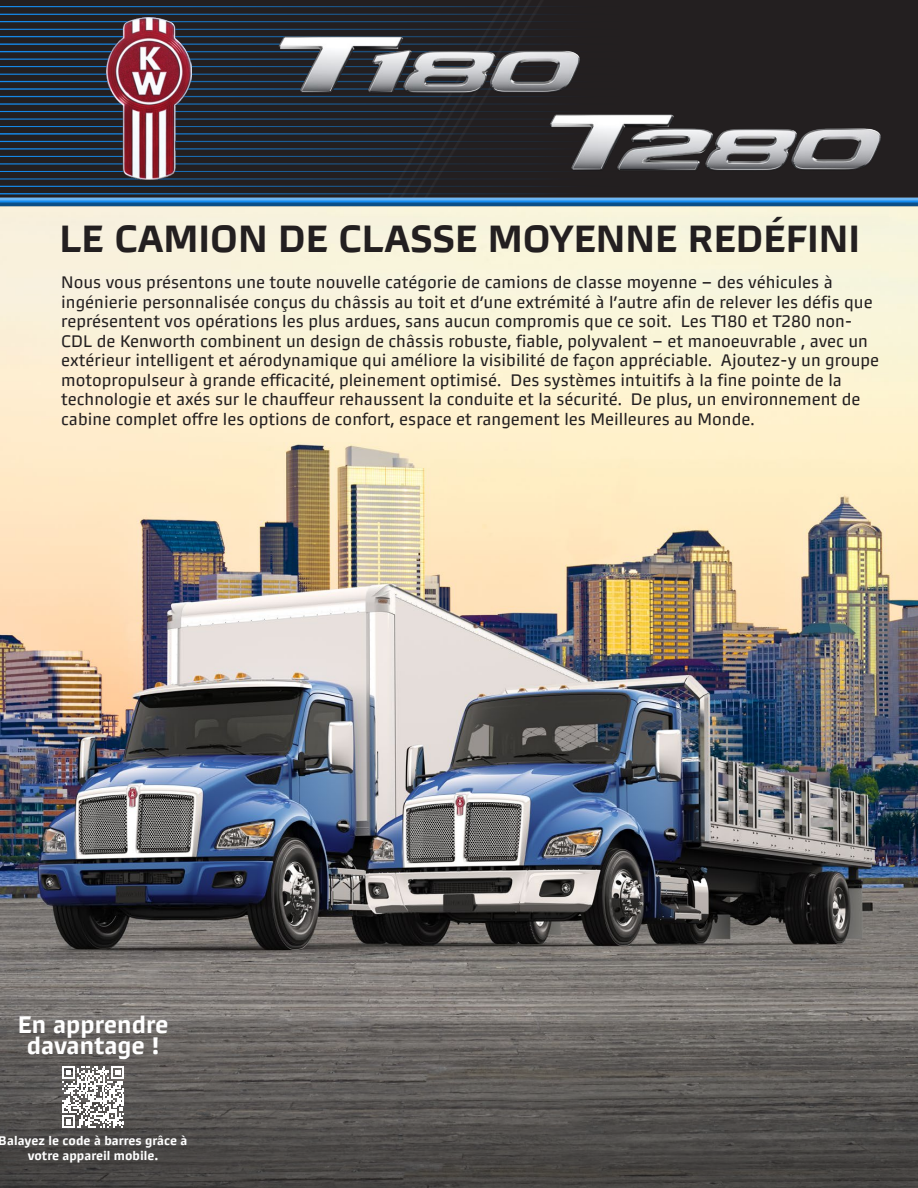
<style>
.page{position:relative;width:918px;height:1188px;background:#fff}
.page>*{position:absolute;margin:0;border:0;box-sizing:border-box;transform-origin:0 0}
.t1{font:700 37.5px "Kenworth Sans";color:#231f20}
.t2{font:700 23.7px/21px "Kenworth Sans";color:#fff;text-align:center}
.t3{font:16.5px/19.5px "Kenworth Sans";color:#231f20}
.t4{font:700 12.3px/14.9px "Kenworth Sans";color:#fff;text-align:center}
</style>
<div class="page">
<img style="left:0;top:208px;width:918px;height:813px">
<div style="left:0;top:0;width:918px;height:206px;background:#231f20"></div>
<hr style="left:0;top:6px;width:652px;height:1px;background:#148cf0">
<hr style="left:0;top:13px;width:652px;height:2px;background:#148cf0">
<hr style="left:0;top:21px;width:652px;height:1px;background:#148cf0">
<hr style="left:0;top:28px;width:652px;height:2px;background:#148cf0">
<hr style="left:0;top:36px;width:652px;height:1px;background:#148cf0">
<hr style="left:0;top:43px;width:652px;height:2px;background:#148cf0">
<hr style="left:0;top:51px;width:652px;height:1px;background:#148cf0">
<hr style="left:0;top:58px;width:652px;height:2px;background:#148cf0">
<hr style="left:0;top:66px;width:652px;height:1px;background:#148cf0">
<hr style="left:0;top:73px;width:652px;height:2px;background:#148cf0">
<hr style="left:0;top:81px;width:652px;height:1px;background:#148cf0">
<hr style="left:0;top:88px;width:652px;height:2px;background:#148cf0">
<hr style="left:0;top:96px;width:652px;height:1px;background:#148cf0">
<hr style="left:0;top:103px;width:652px;height:2px;background:#148cf0">
<hr style="left:0;top:111px;width:652px;height:1px;background:#148cf0">
<hr style="left:0;top:118px;width:652px;height:2px;background:#148cf0">
<hr style="left:0;top:126px;width:652px;height:1px;background:#148cf0">
<hr style="left:0;top:133px;width:652px;height:2px;background:#148cf0">
<hr style="left:0;top:141px;width:652px;height:1px;background:#148cf0">
<hr style="left:0;top:148px;width:652px;height:2px;background:#148cf0">
<hr style="left:0;top:156px;width:652px;height:1px;background:#148cf0">
<hr style="left:0;top:163px;width:652px;height:2px;background:#148cf0">
<hr style="left:0;top:171px;width:652px;height:1px;background:#148cf0">
<hr style="left:0;top:178px;width:652px;height:1px;background:#148cf0">
<hr style="left:0;top:185px;width:652px;height:2px;background:#148cf0">
<hr style="left:0;top:193px;width:652px;height:1px;background:#148cf0">
<img style="left:106px;top:18px;width:85px;height:162px">
<svg style="left:421px;top:6px;width:231px;height:189px"></svg>
<div style="left:0;top:196px;width:918px;height:12px;background:#231f20;opacity:.75"></div>
<img style="left:0;top:1021px;width:918px;height:167px">
<svg style="left:62px;top:1066px;width:62px;height:62px"></svg>
<img style="left:275px;top:31px;width:309px;height:65px">
<img style="left:546px;top:109px;width:335px;height:68px">
<p class="t1" style="left:59px;top:214px;width:802px">LE CAMION DE CLASSE MOYENNE REDÉFINI</p>
<p class="t3" style="left:61px;top:272px;width:819px">Nous vous présentons une toute nouvelle catégorie de camions de classe moyenne – des véhicules à ingénierie personnalisée conçus du châssis au toit et d’une extrémité à l’autre afin de relever les défis que représentent vos opérations les plus ardues, sans aucun compromis que ce soit. Les T180 et T280 non-CDL de Kenworth combinent un design de châssis robuste, fiable, polyvalent – et manoeuvrable , avec un extérieur intelligent et aérodynamique qui améliore la visibilité de façon appréciable. Ajoutez-y un groupe motopropulseur à grande efficacité, pleinement optimisé. Des systèmes intuitifs à la fine pointe de la technologie et axés sur le chauffeur rehaussent la conduite et la sécurité. De plus, un environnement de cabine complet offre les options de confort, espace et rangement les Meilleures au Monde.</p>
<p class="t2" style="left:18px;top:1014px;width:152px">En apprendre davantage !</p>
<p class="t4" style="left:-1px;top:1133px;width:190px">Balayez le code à barres grâce à votre appareil mobile.</p>
</div>
